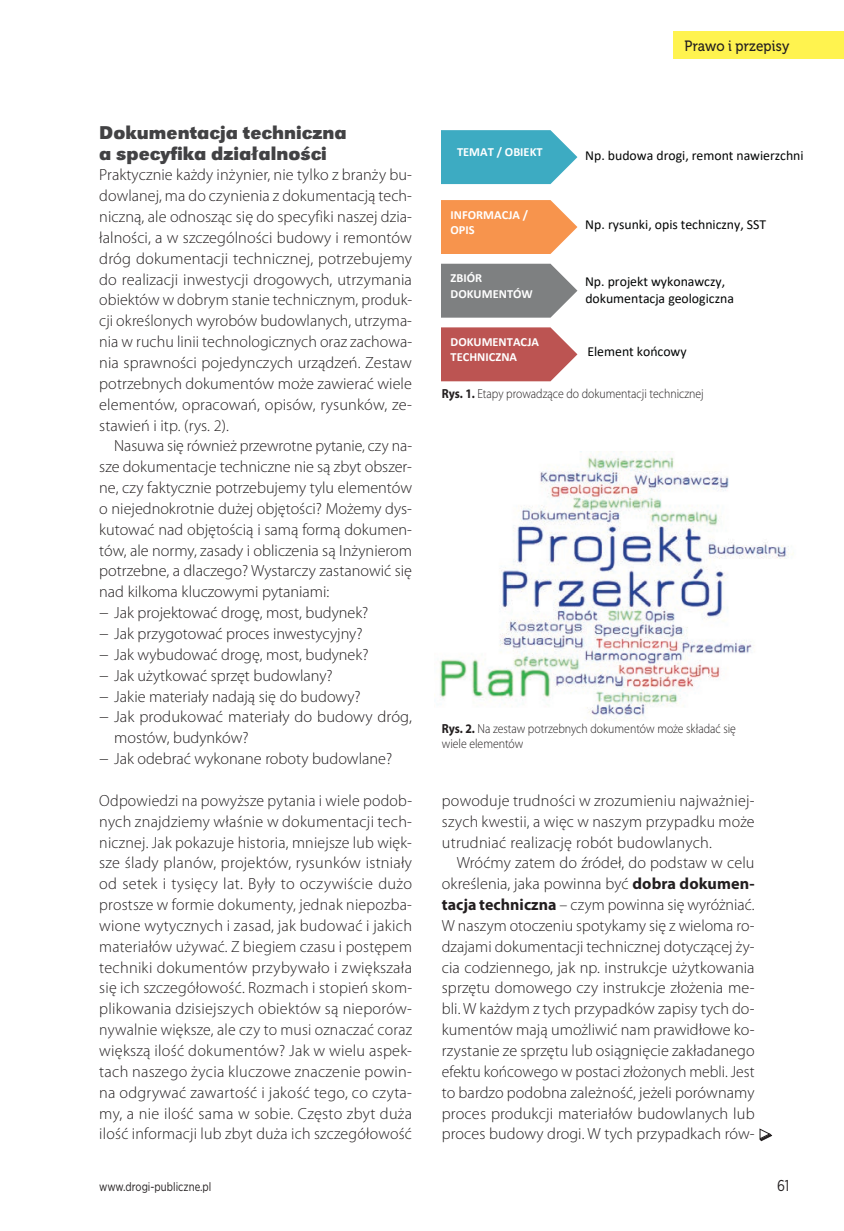
<style>
.page{position:relative;width:844px;height:1231px;background:#fff}
.page>*{position:absolute;margin:0;border:0;box-sizing:border-box;transform-origin:0 0}
.t1{font:700 19.25px/20.8px "URW Grotesk TCE";color:#424244}
.t2{font:300 16.1px/20.8px "Myriad Pro";color:#231f20;text-align:justify}
.t3{font:15.75px "Gotham Narrow";color:#231f20;scale:.9 1}
.t4{font:14.88px "Museo 500";letter-spacing:.01em;color:#231f20;scale:.9 1}
.t5{font:13.83px "Calibri";color:#030505}
.t6{font:300 13.12px/15.8px "Myriad Pro";color:#231f20;scale:.9 1}
.t7{font:700 12.42px/15.2px "Calibri";color:#fff}
.t8{font:12.25px "Gotham Narrow";color:#231f20;scale:.9 1}
.s1{font-weight:700}
</style>
<div class="page">
<svg style="left:759px;top:1128px;width:10px;height:5px"></svg>
<svg style="left:760px;top:1134px;width:11px;height:6px"></svg>
<div style="left:759px;top:1133px;width:12px;height:7px;border:1px solid #231f20"></div>
<div style="left:673px;top:32px;width:170px;height:27px;background:#fff34f"></div>
<img style="left:434px;top:455px;width:360px;height:265px">
<svg style="left:441px;top:130px;width:136px;height:54px;background:#50b3c7"></svg>
<svg style="left:441px;top:200px;width:136px;height:54px;background:#f79e5e"></svg>
<svg style="left:441px;top:264px;width:136px;height:53px;background:#8a8b8c"></svg>
<svg style="left:441px;top:327px;width:136px;height:54px;background:#c26563"></svg>
<p class="t4" style="left:684px;top:40px;width:118px">Prawo i przepisy</p>
<p class="t1" style="left:99px;top:124px;width:249px">Dokumentacja techniczna a specyfika działalności</p>
<p class="t2" style="left:99px;top:166px;width:314px">Praktycznie każdy inżynier, nie tylko z branży bu&shy;dowlanej, ma do czynienia z dokumentacją tech&shy;niczną, ale odnosząc się do specyfiki naszej dzia&shy;łalności, a w szczególności budowy i remontów dróg dokumentacji technicznej, potrzebujemy do realizacji inwestycji drogowych, utrzymania obiektów w dobrym stanie technicznym, produk&shy;cji określonych wyrobów budowlanych, utrzyma&shy;nia w ruchu linii technologicznych oraz zachowa&shy;nia sprawności pojedynczych urządzeń. Zestaw potrzebnych dokumentów może zawierać wiele elementów, opracowań, opisów, rysunków, ze&shy;stawień i itp. (rys. 2).</p>
<p class="t2" style="left:114px;top:437px;width:299px">Nasuwa się również przewrotne pytanie, czy na-</p>
<p class="t2" style="left:99px;top:457px;width:314px">sze dokumentacje techniczne nie są zbyt obszer-</p>
<p class="t2" style="left:99px;top:478px;width:314px">ne, czy faktycznie potrzebujemy tylu elementów</p>
<p class="t2" style="left:99px;top:499px;width:314px">o niejednokrotnie dużej objętości? Możemy dys-</p>
<p class="t2" style="left:99px;top:520px;width:314px">kutować nad objętością i samą formą dokumen-</p>
<p class="t2" style="left:99px;top:541px;width:314px">tów, ale normy, zasady i obliczenia są Inżynierom</p>
<p class="t2" style="left:99px;top:562px;width:314px">potrzebne, a dlaczego? Wystarczy zastanowić się</p>
<p class="t2" style="left:99px;top:582px;width:231px">nad kilkoma kluczowymi pytaniami:</p>
<p class="t2" style="left:99px;top:603px;width:270px">− Jak projektować drogę, most, budynek?</p>
<p class="t2" style="left:99px;top:624px;width:265px">− Jak przygotować proces inwestycyjny?</p>
<p class="t2" style="left:99px;top:645px;width:270px">− Jak wybudować drogę, most, budynek?</p>
<p class="t2" style="left:99px;top:666px;width:235px">− Jak użytkować sprzęt budowlany?</p>
<p class="t2" style="left:99px;top:687px;width:263px">− Jakie materiały nadają się do budowy?</p>
<p class="t2" style="left:99px;top:707px;width:314px">− Jak produkować materiały do budowy dróg,</p>
<p class="t2" style="left:114px;top:728px;width:136px">mostów, budynków?</p>
<p class="t2" style="left:99px;top:749px;width:294px">− Jak odebrać wykonane roboty budowlane?</p>
<p class="t2" style="left:99px;top:791px;width:314px">Odpowiedzi na powyższe pytania i wiele podob&shy;nych znajdziemy właśnie w dokumentacji tech&shy;nicznej. Jak pokazuje historia, mniejsze lub więk&shy;sze ślady planów, projektów, rysunków istniały od setek i tysięcy lat. Były to oczywiście dużo prostsze w formie dokumenty, jednak niepozba&shy;wione wytycznych i zasad, jak budować i jakich materiałów używać. Z biegiem czasu i postępem techniki dokumentów przybywało i zwiększała się ich szczegółowość. Rozmach i stopień skom&shy;plikowania dzisiejszych obiektów są nieporów&shy;nywalnie większe, ale czy to musi oznaczać coraz większą ilość dokumentów? Jak w wielu aspek&shy;tach naszego życia kluczowe znaczenie powin&shy;na odgrywać zawartość i jakość tego, co czyta&shy;my, a nie ilość sama w sobie. Często zbyt duża ilość informacji lub zbyt duża ich szczegółowość</p>
<p class="t2" style="left:441px;top:791px;width:314px">powoduje trudności w zrozumieniu najważniej&shy;szych kwestii, a więc w naszym przypadku może utrudniać realizację robót budowlanych.</p>
<p class="t7" style="left:457px;top:145px;width:87px">TEMAT / OBIEKT</p>
<p class="t5" style="left:585px;top:150px;width:220px">Np. budowa drogi, remont nawierzchni</p>
<p class="t7" style="left:450px;top:208px;width:79px">INFORMACJA /<br>OPIS</p>
<p class="t7" style="left:450px;top:271px;width:84px">ZBIÓR<br>DOKUMENTÓW</p>
<p class="t5" style="left:585px;top:218px;width:182px">Np. rysunki, opis techniczny, SST</p>
<p class="t5" style="left:585px;top:275px;width:141px">Np. projekt wykonawczy,</p>
<p class="t5" style="left:585px;top:292px;width:150px">dokumentacja geologiczna</p>
<p class="t7" style="left:450px;top:335px;width:90px">DOKUMENTACJA<br>TECHNICZNA</p>
<p class="t5" style="left:587px;top:346px;width:101px">Element końcowy</p>
<p class="t6" style="left:441px;top:387px;width:292px"><span class="s1">Rys. 1.</span> Etapy prowadzące do dokumentacji technicznej</p>
<p class="t6" style="left:441px;top:721px;width:328px"><span class="s1">Rys. 2.</span> Na zestaw potrzebnych dokumentów może składać się wiele elementów</p>
<p class="t2" style="left:441px;top:853px;width:314px;text-indent:15px">Wróćmy zatem do źródeł, do podstaw w celu określenia, jaka powinna być <span class="s1">dobra dokumen&shy;tacja techniczna</span> – czym powinna się wyróżniać.<br>W naszym otoczeniu spotykamy się z wieloma ro&shy;dzajami dokumentacji technicznej dotyczącej ży&shy;cia codziennego, jak np. instrukcje użytkowania sprzętu domowego czy instrukcje złożenia me&shy;bli. W każdym z tych przypadków zapisy tych do&shy;kumentów mają umożliwić nam prawidłowe ko&shy;rzystanie ze sprzętu lub osiągnięcie zakładanego efektu końcowego w postaci złożonych mebli. Jest to bardzo podobna zależność, jeżeli porównamy proces produkcji materiałów budowlanych lub proces budowy drogi. W tych przypadkach rów-</p>
<p class="t8" style="left:99px;top:1182px;width:126px">www.drogi-publiczne.pl</p>
<p class="t3" style="left:777px;top:1179px;width:15px">61</p>
</div>
